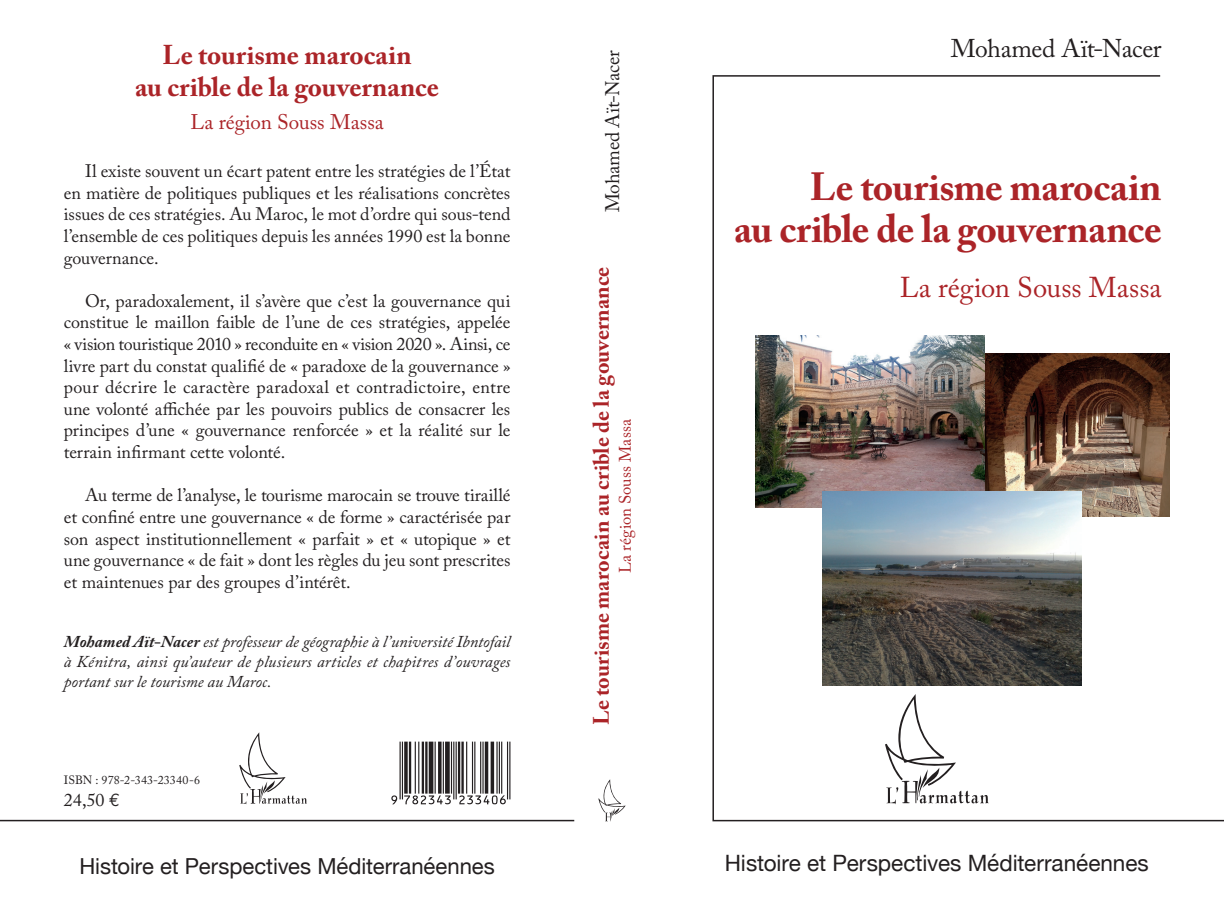
<style>
.page{position:relative;width:1224px;height:915px;background:#fff}
.page>*{position:absolute;margin:0;border:0;box-sizing:border-box;transform-origin:0 0}
.t1{font:700 39px/42px "Adobe Caslon Pro";letter-spacing:-.015em;color:#ab2428;text-align:right}
.t2{font:28.5px "Adobe Caslon Pro";color:#ab2428}
.t3{font:700 27px/32.4px "Adobe Caslon Pro";color:#ab2428;text-align:center}
.t4{font:25.5px "Adobe Caslon Pro";letter-spacing:-.015em;color:#231f20}
.t5{font:22.5px "Helvetica Neue";letter-spacing:-.005em;color:#231f20}
.t6{font:700 22.05px "Adobe Caslon Pro";color:#ab2428}
.t7{font:22.05px "Helvetica Neue";letter-spacing:-.005em;color:#231f20}
.t8{font:21px "Adobe Caslon Pro";color:#ab2428}
.t9{font:19.5px "Adobe Caslon Pro";letter-spacing:-.015em;color:#231f20}
.t10{font:18px/21.6px "Adobe Caslon Pro";letter-spacing:-.005em;color:#231f20;text-align:justify}
.t11{font:18px "Adobe Caslon";color:#231f20}
.t12{font:16.65px "Adobe Caslon Pro";letter-spacing:.005em;color:#ab2428}
.t13{font:italic 16.5px/19.8px "Adobe Caslon Pro";letter-spacing:.005em;color:#231f20;text-align:justify}
.t14{font:12px "Adobe Caslon";letter-spacing:.02em;color:#231f20}
.s1{font-weight:700}
.s2{font-family:"Adobe Caslon Regular SC"}
.s3{font-family:"Euro Mono"}
</style>
<div class="page">
<svg style="left:712px;top:75px;width:511px;height:746px"></svg>
<hr style="left:0;top:819px;width:574px;height:2px;background:#231f20">
<svg style="left:885px;top:693px;width:103px;height:111px"></svg>
<svg style="left:598px;top:779px;width:27px;height:42px"></svg>
<svg style="left:239px;top:732px;width:68px;height:72px"></svg>
<svg style="left:391px;top:741px;width:119px;height:63px"></svg>
<img style="left:984px;top:353px;width:185px;height:163px">
<img style="left:756px;top:336px;width:228px;height:171px">
<img style="left:823px;top:491px;width:258px;height:194px">
<h3 class="t3" style="left:135px;top:38px;width:305px">Le tourisme marocain<br>au crible de la gouvernance</h3>
<p class="t8" style="left:190px;top:109px;width:195px">La région Souss Massa</p>
<p class="t10" style="left:64px;top:160px;width:448px;text-indent:21px">Il existe souvent un écart patent entre les stratégies de l’État en matière de politiques publiques et les réalisations concrètes issues de ces stratégies. Au Maroc, le mot d’ordre qui sous-tend l’ensemble de ces politiques depuis les années 1990 est la bonne gouvernance.</p>
<p class="t10" style="left:64px;top:289px;width:448px;text-indent:21px">Or, paradoxalement, il s’avère que c’est la gouvernance qui constitue le maillon faible de l’une de ces stratégies, appelée « vision touristique 2010 » reconduite en « vision 2020 ». Ainsi, ce livre part du constat qualifié de « paradoxe de la gouvernance » pour décrire le caractère paradoxal et contradictoire, entre une volonté affichée par les pouvoirs publics de consacrer les principes d’une « gouvernance renforcée » et la réalité sur le terrain infirmant cette volonté.</p>
<p class="t10" style="left:64px;top:484px;width:448px;text-indent:21px">Au terme de l’analyse, le tourisme marocain se trouve tiraillé et confiné entre une gouvernance « de forme » caractérisée par son aspect institutionnellement « parfait » et « utopique » et une gouvernance « de fait » dont les règles du jeu sont prescrites et maintenues par des groupes d’intérêt.</p>
<p class="t13" style="left:64px;top:631px;width:448px"><span class="s1">Mohamed Aït-Nacer</span> est professeur de géographie à l’université Ibntofail à Kénitra, ainsi qu’auteur de plusieurs articles et chapitres d’ouvrages portant sur le tourisme au Maroc.</p>
<p class="t14" style="left:64px;top:772px;width:138px"><span class="s2">ISBN</span> : 978-2-343-23340-6</p>
<p class="t11" style="left:64px;top:788px;width:58px">24,50 <span class="s3">€</span></p>
<p class="t9" style="left:601px;top:212px;width:163px;rotate:-90deg">Mohamed Aït-Nacer</p>
<p class="t6" style="left:588px;top:725px;width:460px;rotate:-90deg">Le tourisme marocain au crible de la gouvernance</p>
<p class="t12" style="left:615px;top:572px;width:155px;rotate:-90deg">La région Souss Massa</p>
<h3 class="t4" style="left:951px;top:33px;width:212px">Mohamed Aït-Nacer</h3>
<h1 class="t1" style="left:734px;top:165px;width:429px">Le tourisme marocain<br>au crible de la gouvernance</h1>
<h2 class="t2" style="left:899px;top:270px;width:263px">La région Souss Massa</h2>
<p class="t7" style="left:79px;top:849px;width:417px">Histoire et Perspectives Méditerranéennes</p>
<p class="t5" style="left:725px;top:846px;width:425px">Histoire et Perspectives Méditerranéennes</p>
</div>
